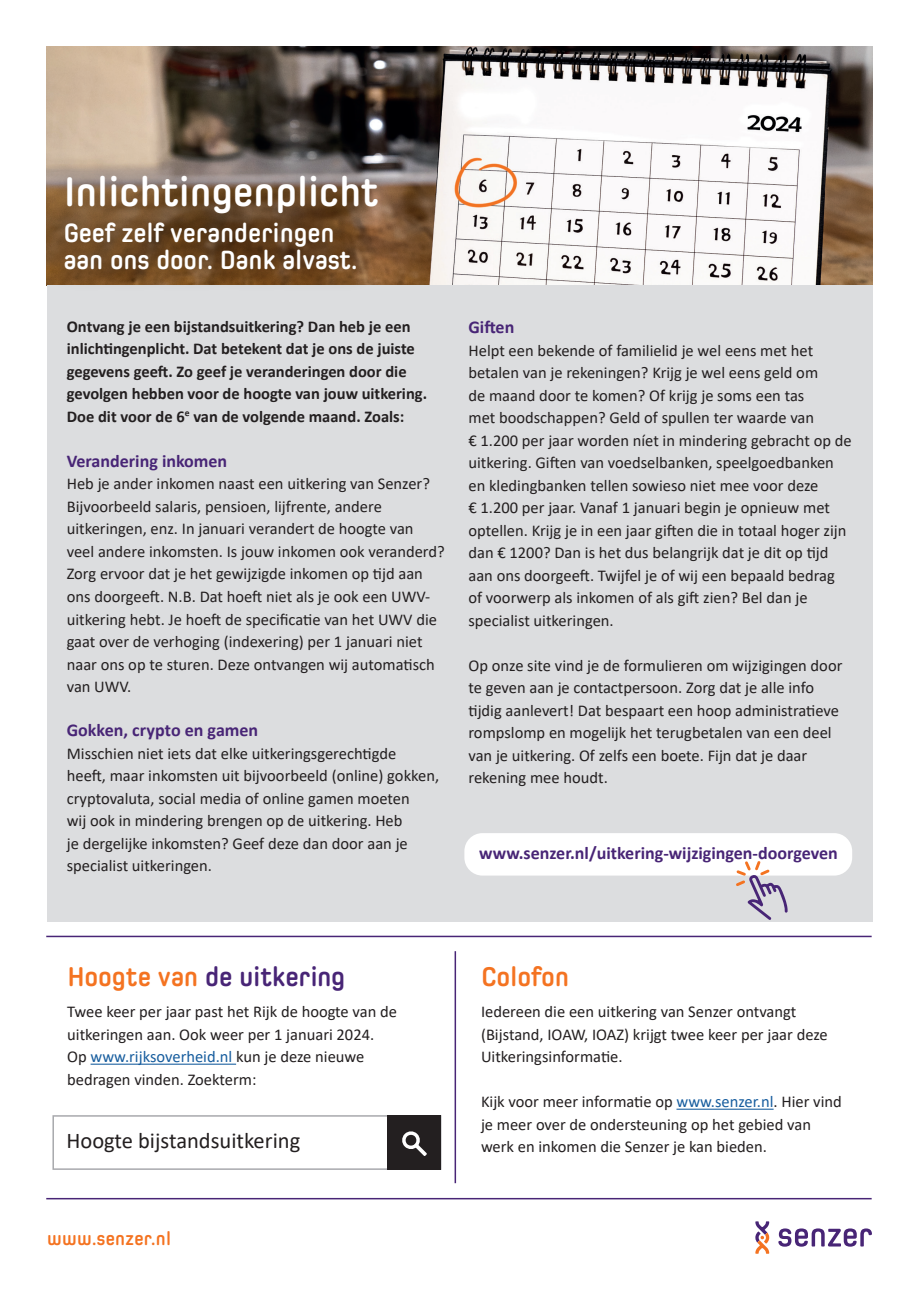
<style>
.page{position:relative;width:919px;height:1289px;background:#fff}
.page>*{position:absolute;margin:0;border:0;box-sizing:border-box;transform-origin:0 0}
.t1{font:700 41.85px "Spoon";letter-spacing:-.03em;color:#fff}
.t2{font:700 27.6px "Spoon";letter-spacing:-.03em;color:#482576}
.t3{font:700 27.6px "Spoon";letter-spacing:-.03em;color:#f47321}
.t4{font:700 26.85px "Spoon";letter-spacing:-.03em;color:#fff}
.t5{font:22.5px "Calibri";color:#231f20}
.t6{font:700 19.35px "Spoon";letter-spacing:-.02em;color:#f47321}
.t7{font:700 18px "Calibri";color:#482576}
.t8{font:16.5px/22.5px "Calibri";color:#231f20}
.t9{font:700 16.5px/22.5px "Calibri";color:#231f20}
.t10{font:16.5px "Calibri";color:#175d9e}
.s1{color:#175d9e}
.s2{color:#f47321}
.s3{color:#231f20}
</style>
<div class="page">
<img style="left:47px;top:47px;width:825px;height:238px">
<div style="left:47px;top:285px;width:825px;height:636px;background:#dcdddf"></div>
<div style="left:464px;top:833px;width:388px;height:42px;background:#fff;border-radius:18px"></div>
<svg style="left:735px;top:861px;width:52px;height:59px"></svg>
<hr style="left:91px;top:1063px;width:145px;height:1px;background:#175d9e">
<hr style="left:676px;top:1108px;width:97px;height:1px;background:#175d9e">
<div style="left:52px;top:1115px;width:389px;height:54px;border:2px solid #a8a9ad"></div>
<div style="left:387px;top:1115px;width:54px;height:54px;background:#231f20"></div>
<svg style="left:402px;top:1131px;width:25px;height:25px"></svg>
<hr style="left:454px;top:951px;width:2px;height:232px;background:#482576">
<hr style="left:46px;top:1197px;width:825px;height:2px;background:#482576">
<hr style="left:46px;top:935px;width:825px;height:2px;background:#482576">
<div style="left:41px;top:152px;width:359px;height:141px;background:#231f20;opacity:.15"></div>
<svg style="left:755px;top:1221px;width:14px;height:32px"></svg>
<svg style="left:778px;top:1228px;width:93px;height:18px"></svg>
<p class="t1" style="left:63px;top:168px;width:317px">Inlichtingenplicht</p>
<p class="t4" style="left:63px;top:217px;width:273px">Geef zelf veranderingen</p>
<p class="t4" style="left:63px;top:244px;width:296px">aan ons door. Dank alvast.</p>
<p class="t9" style="left:67px;top:315px;width:362px">Ontvang je een bijstandsuitkering? Dan heb je een inlichtingenplicht. Dat betekent dat je ons de juiste gegevens geeft. Zo geef je veranderingen door die gevolgen hebben voor de hoogte van jouw uitkering.<br>Doe dit voor de 6<sup>e</sup> van de volgende maand. Zoals:</p>
<p class="t7" style="left:67px;top:448px;width:162px">Verandering inkomen</p>
<p class="t8" style="left:67px;top:472px;width:379px">Heb je ander inkomen naast een uitkering van Senzer?<br>Bijvoorbeeld salaris, pensioen, lijfrente, andere uitkeringen, enz. In januari verandert de hoogte van veel andere inkomsten. Is jouw inkomen ook veranderd?<br>Zorg ervoor dat je het gewijzigde inkomen op tijd aan ons doorgeeft. N.B. Dat hoeft niet als je ook een UWV&shy;uitkering hebt. Je hoeft de specificatie van het UWV die gaat over de verhoging (indexering) per 1 januari niet naar ons op te sturen. Deze ontvangen wij automatisch van UWV.</p>
<p class="t7" style="left:67px;top:717px;width:193px">Gokken, crypto en gamen</p>
<p class="t8" style="left:67px;top:741px;width:374px">Misschien niet iets dat elke uitkeringsgerechtigde heeft, maar inkomsten uit bijvoorbeeld (online) gokken, cryptovaluta, social media of online gamen moeten<br>wij ook in mindering brengen op de uitkering. Heb<br>je dergelijke inkomsten? Geef deze dan door aan je specialist uitkeringen.</p>
<p class="t7" style="left:468px;top:314px;width:47px">Giften</p>
<p class="t8" style="left:468px;top:338px;width:384px">Helpt een bekende of familielid je wel eens met het betalen van je rekeningen? Krijg je wel eens geld om<br>de maand door te komen? Of krijg je soms een tas<br>met boodschappen? Geld of spullen ter waarde van<br>€ 1.200 per jaar worden níet in mindering gebracht op de uitkering. Giften van voedselbanken, speelgoedbanken en kledingbanken tellen sowieso niet mee voor deze<br>€ 1.200 per jaar. Vanaf 1 januari begin je opnieuw met optellen. Krijg je in een jaar giften die in totaal hoger zijn dan € 1200? Dan is het dus belangrijk dat je dit op tijd aan ons doorgeeft. Twijfel je of wij een bepaald bedrag of voorwerp als inkomen of als gift zien? Bel dan je specialist uitkeringen.</p>
<p class="t8" style="left:468px;top:653px;width:375px">Op onze site vind je de formulieren om wijzigingen door te geven aan je contactpersoon. Zorg dat je alle info tijdig aanlevert! Dat bespaart een hoop administratieve rompslomp en mogelijk het terugbetalen van een deel van je uitkering. Of zelfs een boete. Fijn dat je daar rekening mee houdt.</p>
<p class="t7" style="left:479px;top:840px;width:360px">www.senzer.nl/uitkering-wijzigingen-doorgeven</p>
<p class="t3" style="left:481px;top:960px;width:90px">Colofon</p>
<p class="t8" style="left:481px;top:1000px;width:348px">Iedereen die een uitkering van Senzer ontvangt (Bijstand, IOAW, IOAZ) krijgt twee keer per jaar deze<br>Uitkeringsinformatie.</p>
<p class="t8" style="left:481px;top:1090px;width:362px">Kijk voor meer informatie op <span class="s1">www.senzer.nl</span>. Hier vind je meer over de ondersteuning op het gebied van</p>
<p class="t2" style="left:67px;top:960px;width:280px"><span class="s2">Hoogte van</span> de uitkering</p>
<p class="t8" style="left:67px;top:1000px;width:331px">Twee keer per jaar past het Rijk de hoogte van de</p>
<p class="t8" style="left:67px;top:1022px;width:308px">uitkeringen aan. Ook weer per 1 januari 2024.</p>
<p class="t10" style="left:67px;top:1045px;width:299px"><span class="s3">Op</span> www.rijksoverheid.nl <span class="s3">kun je deze nieuwe</span></p>
<p class="t8" style="left:67px;top:1067px;width:191px">bedragen vinden. Zoekterm:</p>
<p class="t5" style="left:66px;top:1125px;width:235px">Hoogte bijstandsuitkering</p>
<p class="t8" style="left:481px;top:1135px;width:287px">werk en inkomen die Senzer je kan bieden.</p>
<p class="t6" style="left:47px;top:1227px;width:126px">www.senzer.nl</p>
</div>
